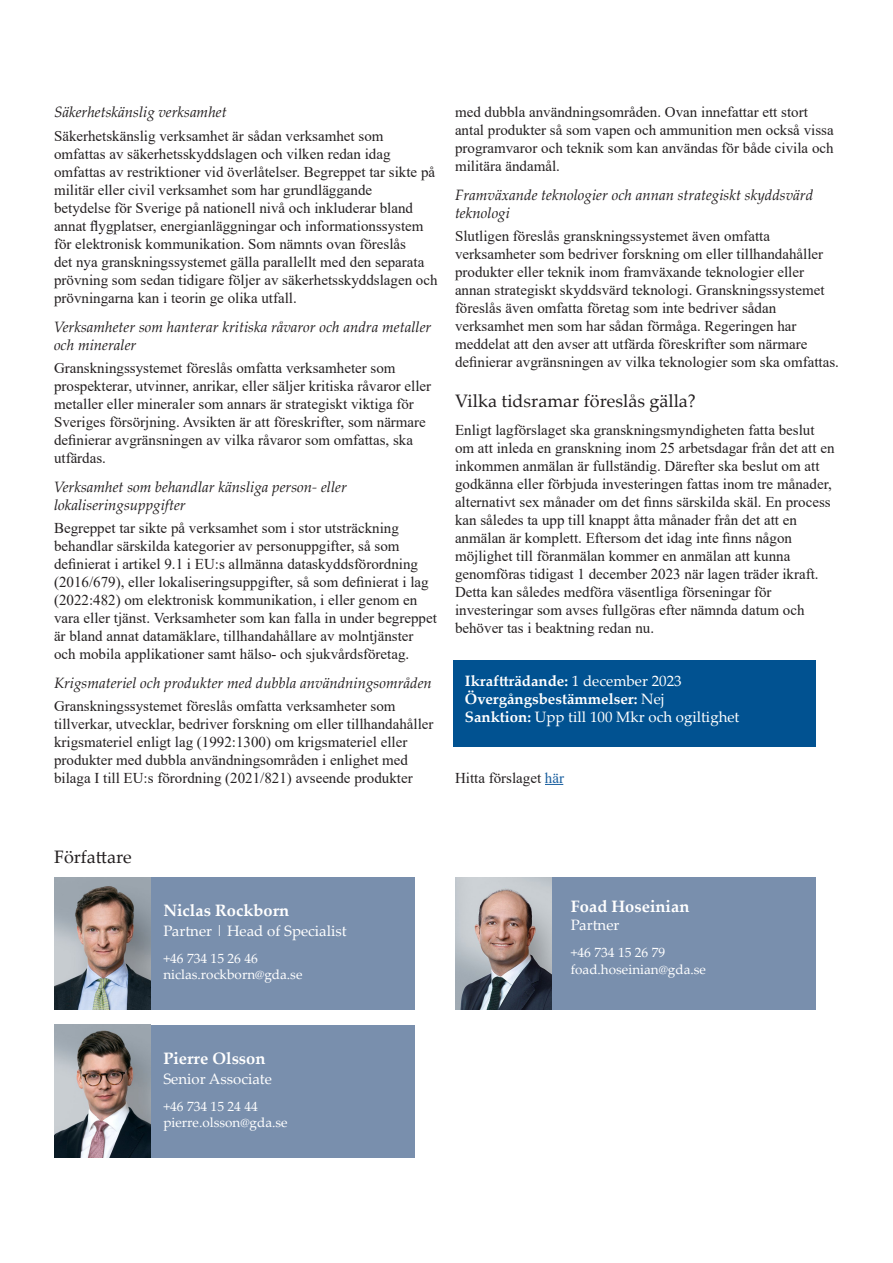
<style>
.page{position:relative;width:893px;height:1263px;background:#fff}
.page>*{position:absolute;margin:0;border:0;box-sizing:border-box;transform-origin:0 0}
.t1{font:18px "Palatino Linotype";color:#231f20}
.t2{font:700 16.5px "Palatino Linotype";color:#fff}
.t3{font:15px/18px "Times New Roman";color:#231f20}
.t4{font:italic 15px/18px "Palatino Linotype";color:#231f20}
.t5{font:15px "Palatino Linotype";color:#fff}
.t6{font:700 15px "Palatino Linotype";color:#fff}
.t7{font:13.5px "Palatino Linotype";color:#fff}
.s1{font-weight:400}
.s2{font-weight:700}
.s3{color:#175d9e}
.s4{color:#fff}
</style>
<div class="page">
<svg style="left:545px;top:784px;width:18px;height:1px"></svg>
<div style="left:453px;top:660px;width:362px;height:87px;background:#015291"></div>
<div style="left:151px;top:877px;width:263px;height:133px;background:#798fad"></div>
<img style="left:54px;top:877px;width:97px;height:133px">
<div style="left:552px;top:877px;width:263px;height:133px;background:#798fad"></div>
<img style="left:455px;top:877px;width:97px;height:133px">
<div style="left:151px;top:1025px;width:263px;height:132px;background:#798fad"></div>
<img style="left:54px;top:1025px;width:97px;height:132px">
<p class="t4" style="left:54px;top:103px;width:174px">Säkerhetskänslig verksamhet</p>
<p class="t3" style="left:54px;top:126px;width:385px">Säkerhetskänslig verksamhet är sådan verksamhet som omfattas av säkerhetsskyddslagen och vilken redan idag omfattas av restriktioner vid överlåtelser. Begreppet tar sikte på militär eller civil verksamhet som har grundläggande<br>betydelse för Sverige på nationell nivå och inkluderar bland annat flygplatser, energianläggningar och informationssystem för elektronisk kommunikation. Som nämnts ovan föreslås<br>det nya granskningssystemet gälla parallellt med den separata prövning som sedan tidigare följer av säkerhetsskyddslagen och prövningarna kan i teorin ge olika utfall.</p>
<p class="t4" style="left:54px;top:317px;width:379px">Verksamheter som hanterar kritiska råvaror och andra metaller och mineraler</p>
<p class="t3" style="left:54px;top:358px;width:379px">Granskningssystemet föreslås omfatta verksamheter som prospekterar, utvinner, anrikar, eller säljer kritiska råvaror eller metaller eller mineraler som annars är strategiskt viktiga för Sveriges försörjning. Avsikten är att föreskrifter, som närmare definierar avgränsningen av vilka råvaror som omfattas, ska utfärdas.</p>
<p class="t4" style="left:54px;top:477px;width:294px">Verksamhet som behandlar känsliga person- eller lokaliseringsuppgifter</p>
<p class="t3" style="left:54px;top:519px;width:384px">Begreppet tar sikte på verksamhet som i stor utsträckning behandlar särskilda kategorier av personuppgifter, så som definierat i artikel 9.1 i EU:s allmänna dataskyddsförordning (2016/679), eller lokaliseringsuppgifter, så som definierat i lag (2022:482) om elektronisk kommunikation, i eller genom en vara eller tjänst. Verksamheter som kan falla in under begreppet är bland annat datamäklare, tillhandahållare av molntjänster och mobila applikationer samt hälso- och sjukvårdsföretag.</p>
<p class="t4" style="left:54px;top:673px;width:379px">Krigsmateriel och produkter med dubbla användningsområden</p>
<p class="t3" style="left:54px;top:697px;width:381px">Granskningssystemet föreslås omfatta verksamheter som tillverkar, utvecklar, bedriver forskning om eller tillhandahåller krigsmateriel enligt lag (1992:1300) om krigsmateriel eller produkter med dubbla användningsområden i enlighet med bilaga I till EU:s förordning (2021/821) avseende produkter</p>
<p class="t3" style="left:455px;top:102px;width:380px">med dubbla användningsområden. Ovan innefattar ett stort antal produkter så som vapen och ammunition men också vissa programvaror och teknik som kan användas för både civila och militära ändamål.</p>
<p class="t4" style="left:455px;top:185px;width:360px">Framväxande teknologier och annan strategiskt skyddsvärd teknologi</p>
<p class="t3" style="left:455px;top:226px;width:385px">Slutligen föreslås granskningssystemet även omfatta verksamheter som bedriver forskning om eller tillhandahåller produkter eller teknik inom framväxande teknologier eller annan strategiskt skyddsvärd teknologi. Granskningssystemet föreslås även omfatta företag som inte bedriver sådan verksamhet men som har sådan förmåga. Regeringen har meddelat att den avser att utfärda föreskrifter som närmare definierar avgränsningen av vilka teknologier som ska omfattas.</p>
<p class="t1" style="left:455px;top:388px;width:242px">Vilka tidsramar föreslås gälla?</p>
<p class="t3" style="left:455px;top:421px;width:381px">Enligt lagförslaget ska granskningsmyndigheten fatta beslut om att inleda en granskning inom 25 arbetsdagar från det att en inkommen anmälan är fullständig. Därefter ska beslut om att godkänna eller förbjuda investeringen fattas inom tre månader, alternativt sex månader om det finns särskilda skäl. En process kan således ta upp till knappt åtta månader från det att en anmälan är komplett. Eftersom det idag inte finns någon möjlighet till föranmälan kommer en anmälan att kunna genomföras tidigast 1 december 2023 när lagen träder ikraft.<br>Detta kan således medföra väsentliga förseningar för investeringar som avses fullgöras efter nämnda datum och behöver tas i beaktning redan nu.</p>
<p class="t6" style="left:465px;top:670px;width:218px">Ikraftträdande: <span class="s1">1 december 2023</span></p>
<p class="t6" style="left:465px;top:688px;width:201px">Övergångsbestämmelser: <span class="s1">Nej</span></p>
<p class="t5" style="left:465px;top:706px;width:276px"><span class="s2">Sanktion:</span> Upp till 100 Mkr och ogiltighet</p>
<p class="t3" style="left:455px;top:768px;width:114px">Hitta förslaget <span class="s3">här</span><span class="s4">.</span></p>
<p class="t1" style="left:54px;top:844px;width:79px">Författare</p>
<p class="t2" style="left:163px;top:899px;width:127px">Niclas Rockborn</p>
<p class="t5" style="left:163px;top:920px;width:185px">Partner | Head of Specialist</p>
<p class="t7" style="left:163px;top:949px;width:96px">+46 734 15 26 46</p>
<p class="t7" style="left:163px;top:965px;width:141px">niclas.rockborn@gda.se</p>
<p class="t2" style="left:571px;top:895px;width:120px">Foad Hoseinian</p>
<p class="t5" style="left:571px;top:914px;width:50px">Partner</p>
<p class="t7" style="left:571px;top:943px;width:96px">+46 734 15 26 79</p>
<p class="t7" style="left:571px;top:959px;width:137px">foad.hoseinian@gda.se</p>
<p class="t2" style="left:163px;top:1046px;width:104px">Pierre Olsson</p>
<p class="t5" style="left:163px;top:1068px;width:110px">Senior Associate</p>
<p class="t7" style="left:163px;top:1096px;width:96px">+46 734 15 24 44</p>
<p class="t7" style="left:163px;top:1113px;width:126px">pierre.olsson@gda.se</p>
</div>
